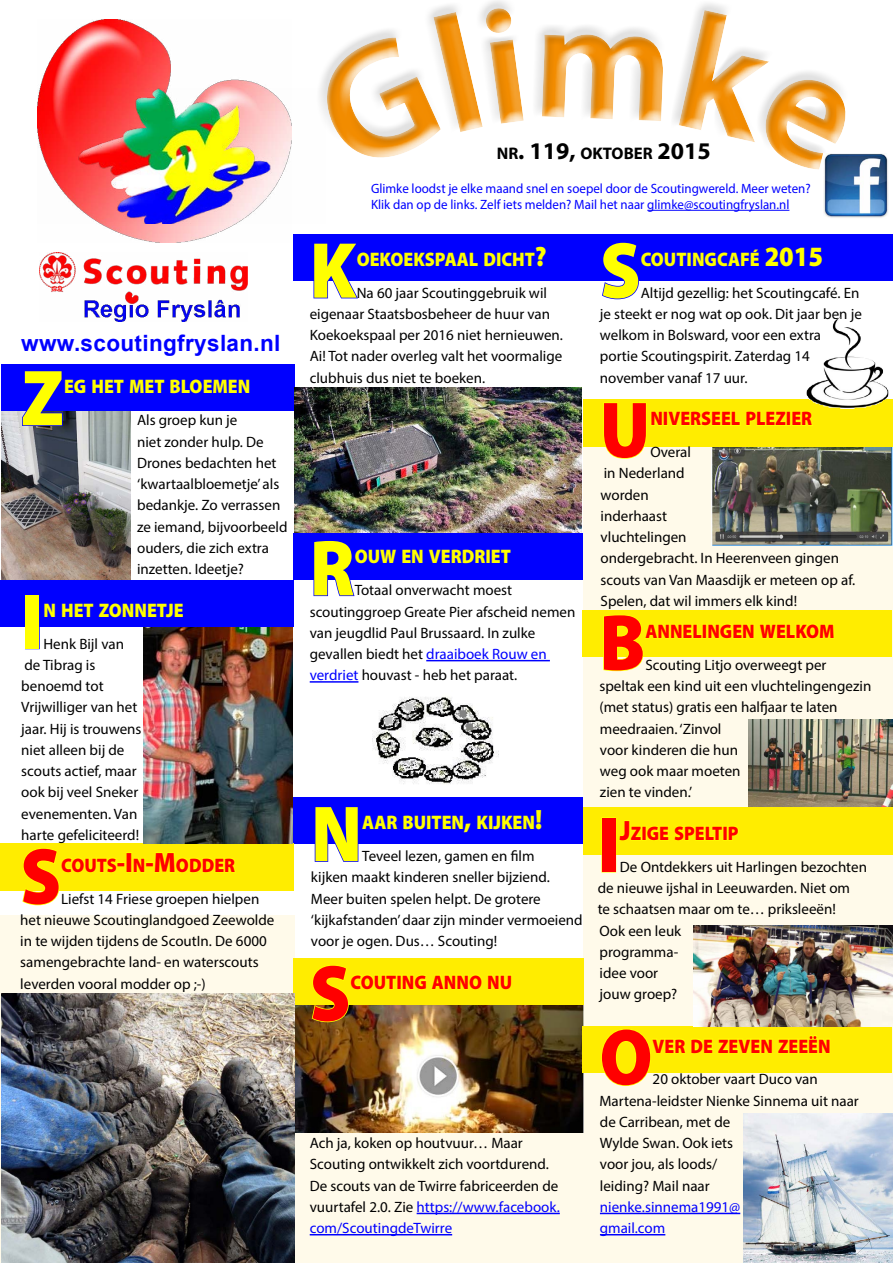
<style>
.page{position:relative;width:893px;height:1263px;background:#fff}
.page>*{position:absolute;margin:0;border:0;box-sizing:border-box;transform-origin:0 0}
.t1{font:900 80.1px "Myriad Pro";color:#f00;scale:.91 1}
.t2{font:900 80.1px "Myriad Pro";color:#ff0;scale:.91 1}
.t3{font:700 22.5px "Arial";letter-spacing:.015em;color:#00f}
.t4{font:900 19.65px "Myriad Pro";color:#ff0;scale:.91 1}
.t5{font:900 19.65px "Myriad Pro";color:#f00;scale:.91 1}
.t6{font:700 16.8px "Myriad Pro";color:#000}
.t7{font:15px/21.3px "Myriad Pro";color:#000}
.t8{font:15px/21.3px "Myriad Pro";color:#00f}
.t9{font:13.5px/16.2px "Myriad Pro";color:#00f;scale:.96 1}
.s1{font-size:28.05px}
.s2{font-size:24px}
.s3{color:#00f}
</style>
<div class="page">
<hr style="left:647px;top:210px;width:142px;height:1px;background:#00f">
<img style="left:39px;top:19px;width:229px;height:224px">
<img style="left:38px;top:89px;width:254px;height:135px">
<img style="left:40px;top:252px;width:208px;height:70px">
<div style="left:584px;top:438px;width:309px;height:825px;background:#fffaea"></div>
<img style="left:712px;top:446px;width:180px;height:99px">
<div style="left:294px;top:1002px;width:289px;height:261px;background:#fffaea"></div>
<img style="left:295px;top:1005px;width:289px;height:128px">
<img style="left:744px;top:1113px;width:149px;height:150px">
<div style="left:0;top:915px;width:294px;height:347px;background:#fffaea"></div>
<img style="left:1px;top:411px;width:130px;height:169px">
<div style="left:1px;top:365px;width:294px;height:46px;background:#00f"></div>
<div style="left:0;top:580px;width:293px;height:47px;background:#00f"></div>
<hr style="left:417px;top:1213px;width:143px;height:1px;background:#00f">
<hr style="left:310px;top:1234px;width:142px;height:1px;background:#00f">
<div style="left:293px;top:958px;width:291px;height:47px;background:#ffed00"></div>
<div style="left:584px;top:399px;width:309px;height:47px;background:#ffed00"></div>
<div style="left:583px;top:610px;width:309px;height:47px;background:#ffed00"></div>
<div style="left:583px;top:1026px;width:309px;height:47px;background:#ffed00"></div>
<svg style="left:602px;top:403px;width:212px;height:56px"></svg>
<img style="left:823px;top:153px;width:65px;height:65px">
<img style="left:311px;top:965px;width:202px;height:58px">
<svg style="left:21px;top:364px;width:230px;height:63px"></svg>
<div style="left:25px;top:594px;width:15px;height:55px;border:2px solid #00f"></div>
<div style="left:293px;top:533px;width:290px;height:46px;background:#00f"></div>
<div style="left:293px;top:797px;width:290px;height:46px;background:#00f"></div>
<div style="left:584px;top:234px;width:309px;height:47px;background:#00f"></div>
<div style="left:293px;top:234px;width:290px;height:47px;background:#00f"></div>
<hr style="left:426px;top:660px;width:124px;height:1px;background:#00f">
<hr style="left:310px;top:681px;width:48px;height:2px;background:#00f">
<svg style="left:313px;top:579px;width:199px;height:18px"></svg>
<svg style="left:602px;top:281px;width:37px;height:19px"></svg>
<svg style="left:313px;top:281px;width:45px;height:18px"></svg>
<div style="left:583px;top:807px;width:310px;height:47px;background:#ffed00"></div>
<div style="left:0;top:843px;width:294px;height:48px;background:#ffed00"></div>
<div style="left:601px;top:817px;width:15px;height:55px;border:2px solid #ff0"></div>
<svg style="left:619px;top:820px;width:120px;height:21px"></svg>
<svg style="left:22px;top:848px;width:95px;height:58px"></svg>
<div style="left:117px;top:862px;width:8px;height:5px;border:2px solid #ff0"></div>
<div style="left:126px;top:852px;width:6px;height:20px;border:2px solid #ff0"></div>
<svg style="left:133px;top:858px;width:12px;height:14px"></svg>
<div style="left:146px;top:862px;width:8px;height:5px;border:2px solid #ff0"></div>
<svg style="left:154px;top:843px;width:83px;height:30px"></svg>
<svg style="left:603px;top:615px;width:231px;height:57px"></svg>
<svg style="left:314px;top:843px;width:229px;height:19px"></svg>
<svg style="left:601px;top:1029px;width:229px;height:57px"></svg>
<img style="left:372px;top:697px;width:125px;height:87px">
<img style="left:295px;top:388px;width:287px;height:145px">
<img style="left:1px;top:994px;width:294px;height:269px">
<img style="left:144px;top:627px;width:148px;height:216px">
<img style="left:806px;top:317px;width:82px;height:92px">
<img style="left:694px;top:925px;width:199px;height:101px">
<hr style="left:600px;top:1213px;width:140px;height:1px;background:#00f">
<hr style="left:600px;top:1234px;width:65px;height:1px;background:#00f">
<img style="left:749px;top:719px;width:143px;height:88px">
<svg style="left:320px;top:7px;width:204px;height:151px"></svg>
<svg style="left:540px;top:32px;width:123px;height:89px"></svg>
<svg style="left:677px;top:8px;width:179px;height:166px"></svg>
<h2 class="t3" style="left:21px;top:328px;width:261px">www.scoutingfryslan.nl</h2>
<h1 class="t2" style="left:21px;top:345px;width:44px">Z</h1>
<h3 class="t4" style="left:64px;top:374px;width:206px">EG HET MET BLOEMEN</h3>
<p class="t7" style="left:137px;top:409px;width:152px">Als groep kun je<br>niet zonder hulp. De<br>Drones bedachten het ‘kwartaalbloemetje’ als bedankje. Zo verrassen ze iemand, bijvoorbeeld ouders, die zich extra inzetten. Ideetje?</p>
<h1 class="t2" style="left:21px;top:568px;width:16px">I</h1>
<h3 class="t4" style="left:44px;top:597px;width:155px">N HET ZONNETJE</h3>
<p class="t7" style="left:44px;top:633px;width:82px">Henk Bijl van</p>
<p class="t7" style="left:21px;top:654px;width:122px">de Tibrag is benoemd tot<br>Vrijwilliger van het jaar. Hij is trouwens niet alleen bij de scouts actief, maar ook bij veel Sneker evenementen. Van harte gefeliciteerd!</p>
<h1 class="t1" style="left:20px;top:823px;width:40px">S</h1>
<h3 class="t5" style="left:61px;top:852px;width:193px">COUTS<span class="s1">-I</span> N<span class="s1">-M</span>ODDER</h3>
<p class="t7" style="left:20px;top:888px;width:256px;text-indent:41px">Liefst 14 Friese groepen hielpen het nieuwe Scoutinglandgoed Zeewolde in te wijden tijdens de ScoutIn. De 6000 samengebrachte land- en waterscouts leverden vooral modder op ;-)</p>
<p class="t6" style="left:497px;top:143px;width:216px">NR<span class="s2">. 119,</span> OKTOBER <span class="s2">2015</span></p>
<p class="t9" style="left:371px;top:180px;width:459px">Glimke loodst je elke maand snel en soepel door de Scoutingwereld. Meer weten?<br>Klik dan op de links. Zelf iets melden? Mail het naar glimke@scoutingfryslan.nl</p>
<h1 class="t2" style="left:310px;top:217px;width:53px">K</h1>
<h3 class="t4" style="left:357px;top:246px;width:210px">OEKOEKSPAAL DICHT<span class="s1">?</span></h3>
<p class="t7" style="left:310px;top:282px;width:255px;text-indent:47px">Na 60 jaar Scoutinggebruik wil eigenaar Staatsbosbeheer de huur van Koekoekspaal per 2016 niet hernieuwen.<br>Ai! Tot nader overleg valt het voormalige clubhuis dus niet te boeken.</p>
<h1 class="t2" style="left:310px;top:515px;width:45px">R</h1>
<h3 class="t4" style="left:355px;top:544px;width:173px">OUW EN VERDRIET</h3>
<p class="t7" style="left:310px;top:579px;width:267px;text-indent:45px">Totaal onverwacht moest scoutinggroep Greate Pier afscheid nemen van jeugdlid Paul Brussaard. In zulke gevallen biedt het <span class="s3">draaiboek Rouw en verdriet</span> houvast - heb het paraat.</p>
<h1 class="t2" style="left:311px;top:781px;width:48px">N</h1>
<h3 class="t4" style="left:362px;top:809px;width:199px">AAR BUITEN<span class="s1">,</span> KIJKEN<span class="s1">!</span></h3>
<p class="t7" style="left:311px;top:845px;width:273px;text-indent:51px">Teveel lezen, gamen en film<br>kijken maakt kinderen sneller bijziend.<br>Meer buiten spelen helpt. De grotere ‘kijkafstanden’ daar zijn minder vermoeiend voor je ogen. Dus… Scouting!</p>
<h1 class="t1" style="left:310px;top:940px;width:40px">S</h1>
<h3 class="t5" style="left:351px;top:969px;width:177px">COUTING ANNO NU</h3>
<p class="t7" style="left:310px;top:1132px;width:252px">Ach ja, koken op houtvuur… Maar Scouting ontwikkelt zich voortdurend.<br>De scouts van de Twirre fabriceerden de vuurtafel 2.0. Zie <span class="s3">https://www.facebook. com/ScoutingdeTwirre</span></p>
<h1 class="t2" style="left:600px;top:217px;width:40px">S</h1>
<h3 class="t4" style="left:641px;top:246px;width:202px">COUTINGCAFÉ <span class="s1">2015</span></h3>
<p class="t7" style="left:641px;top:282px;width:220px">Altijd gezellig: het Scoutingcafé. En</p>
<p class="t7" style="left:600px;top:303px;width:263px">je steekt er nog wat op ook. Dit jaar ben je</p>
<p class="t7" style="left:600px;top:324px;width:223px">welkom in Bolsward, voor een extra portie Scoutingspirit. Zaterdag 14 november vanaf 17 uur.</p>
<h1 class="t1" style="left:600px;top:377px;width:57px">U</h1>
<h3 class="t5" style="left:650px;top:405px;width:179px">NIVERSEEL PLEZIER</h3>
<p class="t7" style="left:650px;top:441px;width:42px">Overal</p>
<p class="t7" style="left:601px;top:462px;width:256px">in Nederland<br>worden<br>inderhaast<br>vluchtelingen<br>ondergebracht. In Heerenveen gingen scouts van Van Maasdijk er meteen op af.<br>Spelen, dat wil immers elk kind!</p>
<h1 class="t1" style="left:599px;top:589px;width:44px">B</h1>
<h3 class="t5" style="left:645px;top:618px;width:209px">ANNELINGEN WELKOM</h3>
<p class="t7" style="left:599px;top:654px;width:273px;text-indent:46px">Scouting Litjo overweegt per speltak een kind uit een vluchtelingengezin (met status) gratis een halfjaar te laten</p>
<p class="t7" style="left:600px;top:718px;width:142px">meedraaien. ‘Zinvol voor kinderen die hun weg ook maar moeten zien te vinden.’</p>
<h1 class="t1" style="left:598px;top:791px;width:16px">I</h1>
<h3 class="t5" style="left:620px;top:820px;width:132px"><span class="s1">J</span>ZIGE SPELTIP</h3>
<p class="t7" style="left:598px;top:856px;width:271px;text-indent:22px">De Ontdekkers uit Harlingen bezochten de nieuwe ijshal in Leeuwarden. Niet om</p>
<p class="t7" style="left:598px;top:898px;width:240px">te schaatsen maar om te… priksleeën!</p>
<p class="t7" style="left:600px;top:919px;width:83px">Ook een leuk programma&shy;idee voor jouw groep?</p>
<h1 class="t1" style="left:599px;top:1004px;width:54px">O</h1>
<h3 class="t5" style="left:653px;top:1033px;width:197px">VER DE ZEVEN ZEEËN</h3>
<p class="t7" style="left:599px;top:1068px;width:261px;text-indent:53px">20 oktober vaart Duco van<br>Martena-leidster Nienke Sinnema uit naar</p>
<p class="t7" style="left:600px;top:1111px;width:135px">de Carribean, met de<br>Wylde Swan. Ook iets voor jou, als loods/ leiding? Mail naar</p>
<p class="t8" style="left:600px;top:1196px;width:142px">nienke.sinnema1991@ gmail.com</p>
</div>
